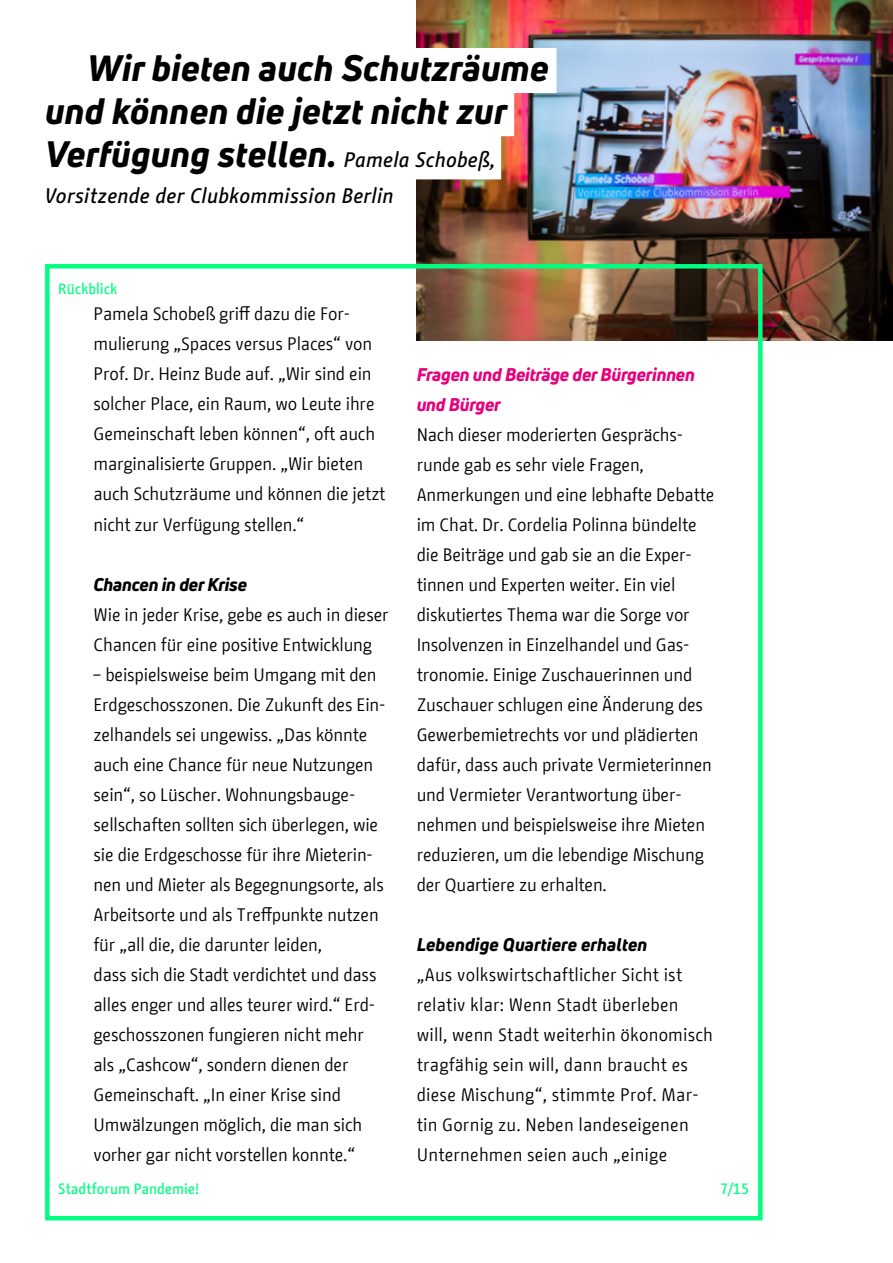
<style>
.page{position:relative;width:893px;height:1263px;background:#fff}
.page>*{position:absolute;margin:0;border:0;box-sizing:border-box;transform-origin:0 0}
.t1{font:italic 800 36px/43.2px "Uni Neue";letter-spacing:.01em;color:#000}
.t2{font:italic 500 21px "BMF Change";letter-spacing:.01em;color:#000}
.t3{font:18px/30px "BMF Change";letter-spacing:-.01em;color:#000}
.t4{font:18px/30px "BMF Change";letter-spacing:.01em;color:#000}
.t5{font:italic 800 18px/30px "Uni Neue";letter-spacing:-.01em;color:#e6007d}
.t6{font:italic 800 18px "Uni Neue";letter-spacing:.01em;color:#000}
.t7{font:italic 800 18px "Uni Neue";letter-spacing:-.01em;color:#000}
.t8{font:500 15px "BMF Change";color:#00fe81}
.s1{font-family:"BMF Change";font-weight:500;font-size:21px}
</style>
<div class="page">
<img style="left:417px;top:0;width:476px;height:340px">
<div style="left:45px;top:134px;width:456px;height:45px;background:#fff"></div>
<div style="left:45px;top:264px;width:718px;height:956px;border:4px solid #00fe81"></div>
<div style="left:88px;top:48px;width:469px;height:45px;background:#fff"></div>
<div style="left:45px;top:91px;width:469px;height:45px;background:#fff"></div>
<h1 class="t1" style="left:45px;top:46px;width:505px;text-indent:43px">Wir bieten auch Schutzräume und können die jetzt nicht zur<br>Verfügung stellen. <span class="s1">Pamela Schobeß,</span></h1>
<p class="t2" style="left:45px;top:181px;width:350px">Vorsitzende der Clubkommission Berlin</p>
<p class="t8" style="left:58px;top:278px;width:61px">Rückblick</p>
<p class="t3" style="left:94px;top:299px;width:293px">Pamela Schobeß griff dazu die For&shy;mulierung „Spaces versus Places“ von Prof. Dr. Heinz Bude auf. „Wir sind ein solcher Place, ein Raum, wo Leute ihre Gemeinschaft leben können“, oft auch marginalisierte Gruppen. „Wir bieten auch Schutzräume und können die jetzt nicht zur Verfügung stellen.“</p>
<p class="t7" style="left:94px;top:572px;width:155px">Chancen in der Krise</p>
<p class="t3" style="left:94px;top:599px;width:297px">Wie in jeder Krise, gebe es auch in dieser<br>Chancen für eine positive Entwicklung</p>
<p class="t3" style="left:94px;top:659px;width:293px">– beispielsweise beim Umgang mit den Erdgeschosszonen. Die Zukunft des Ein&shy;zelhandels sei ungewiss. „Das könnte auch eine Chance für neue Nutzungen sein“, so Lüscher. Wohnungsbauge&shy;sellschaften sollten sich überlegen, wie sie die Erdgeschosse für ihre Mieterin&shy;nen und Mieter als Begegnungsorte, als Arbeitsorte und als Treffpunkte nutzen für „all die, die darunter leiden,<br>dass sich die Stadt verdichtet und dass alles enger und alles teurer wird.“ Erd&shy;geschosszonen fungieren nicht mehr als „Cashcow“, sondern dienen der Gemeinschaft. „In einer Krise sind Umwälzungen möglich, die man sich vorher gar nicht vorstellen konnte.“</p>
<p class="t5" style="left:417px;top:359px;width:280px">Fragen und Beiträge der Bürgerinnen und Bürger</p>
<p class="t3" style="left:417px;top:419px;width:299px">Nach dieser moderierten Gesprächs&shy;runde gab es sehr viele Fragen, Anmerkungen und eine lebhafte Debatte im Chat. Dr. Cordelia Polinna bündelte die Beiträge und gab sie an die Exper&shy;tinnen und Experten weiter. Ein viel diskutiertes Thema war die Sorge vor Insolvenzen in Einzelhandel und Gas&shy;tronomie. Einige Zuschauerinnen und Zuschauer schlugen eine Änderung des Gewerbemietrechts vor und plädierten dafür, dass auch private Vermieterinnen und Vermieter Verantwortung über&shy;nehmen und beispielsweise ihre Mieten reduzieren, um die lebendige Mischung der Quartiere zu erhalten.</p>
<p class="t6" style="left:417px;top:932px;width:232px">Lebendige Quartiere erhalten</p>
<p class="t4" style="left:417px;top:959px;width:298px">„Aus volkswirtschaftlicher Sicht ist relativ klar: Wenn Stadt überleben will, wenn Stadt weiterhin ökonomisch tragfähig sein will, dann braucht es diese Mischung“, stimmte Prof. Mar&shy;tin Gornig zu. Neben landeseigenen Unternehmen seien auch „einige</p>
<p class="t8" style="left:58px;top:1178px;width:143px">Stadtforum Pandemie!</p>
<p class="t8" style="left:720px;top:1178px;width:30px">7/15</p>
</div>
